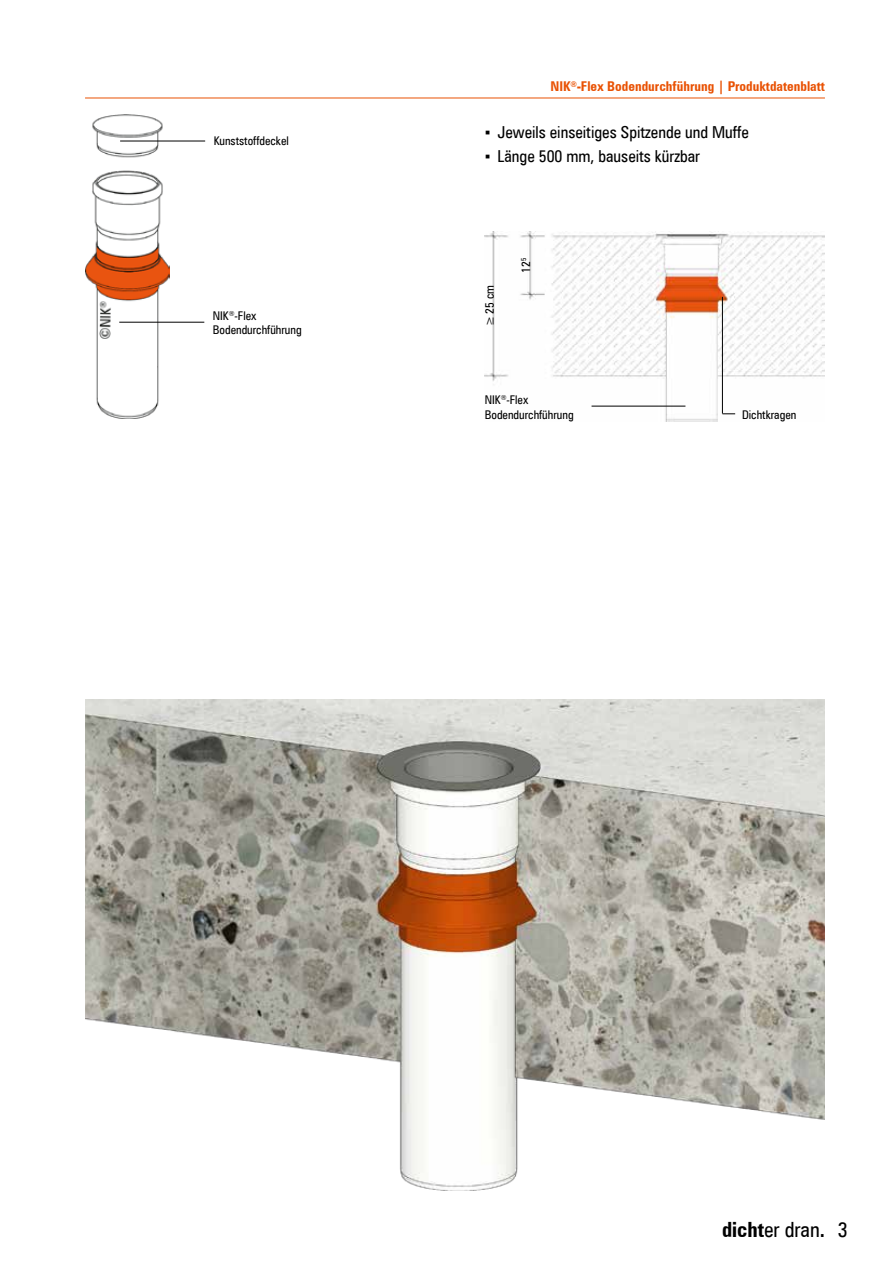
<style>
.page{position:relative;width:893px;height:1263px;background:#fff}
.page>*{position:absolute;margin:0;border:0;box-sizing:border-box;transform-origin:0 0}
.t1{font:condensed 21px "Zurich BT";color:#000}
.t2{font:condensed 16.5px "Zurich BT";color:#000}
.t3{font:700 condensed 13.5px "Zurich BT";color:#e95103}
.t4{font:condensed 12px/14.4px "Zurich BT";color:#000}
.s1{font-family:"Arial Narrow";font-stretch:normal}
.s2{font-weight:700}
</style>
<div class="page">
<hr style="left:85px;top:98px;width:740px;height:1px;background:#e95103">
<img style="left:85px;top:115px;width:85px;height:304px">
<hr style="left:120px;top:141px;width:85px;height:1px;background:#000">
<hr style="left:119px;top:322px;width:85px;height:1px;background:#000">
<img style="left:85px;top:699px;width:740px;height:492px">
<img style="left:485px;top:232px;width:340px;height:189px">
<hr style="left:591px;top:406px;width:94px;height:1px;background:#000">
<svg style="left:722px;top:413px;width:13px;height:1px"></svg>
<hr style="left:722px;top:297px;width:1px;height:116px;background:#000">
<p class="t4" style="left:214px;top:134px;width:77px">Kunststoffdeckel</p>
<p class="t4" style="left:213px;top:308px;width:90px">NIK<sup>®</sup>-Flex<br>Bodendurchführung</p>
<p class="t3" style="left:551px;top:78px;width:276px">NIK<sup>®</sup>-Flex Bodendurchführung | Produktdatenblatt</p>
<h2 class="t2" style="left:485px;top:122px;width:266px"><span class="s1">▪</span> Jeweils einseitiges Spitzende und Muffe</h2>
<h2 class="t2" style="left:485px;top:146px;width:217px"><span class="s1">▪</span> Länge 500 mm, bauseits kürzbar</h2>
<p class="t4" style="left:482px;top:326px;width:43px;rotate:-90deg">≥ 25 cm</p>
<p class="t4" style="left:518px;top:273px;width:16px;rotate:-90deg">12<sup>5</sup></p>
<p class="t4" style="left:485px;top:393px;width:90px">NIK<sup>®</sup>-Flex<br>Bodendurchführung</p>
<p class="t4" style="left:742px;top:407px;width:56px">Dichtkragen</p>
<h1 class="t1" style="left:722px;top:1217px;width:127px"><span class="s2">dicht</span>er dran<span class="s2">.</span> 3</h1>
</div>
